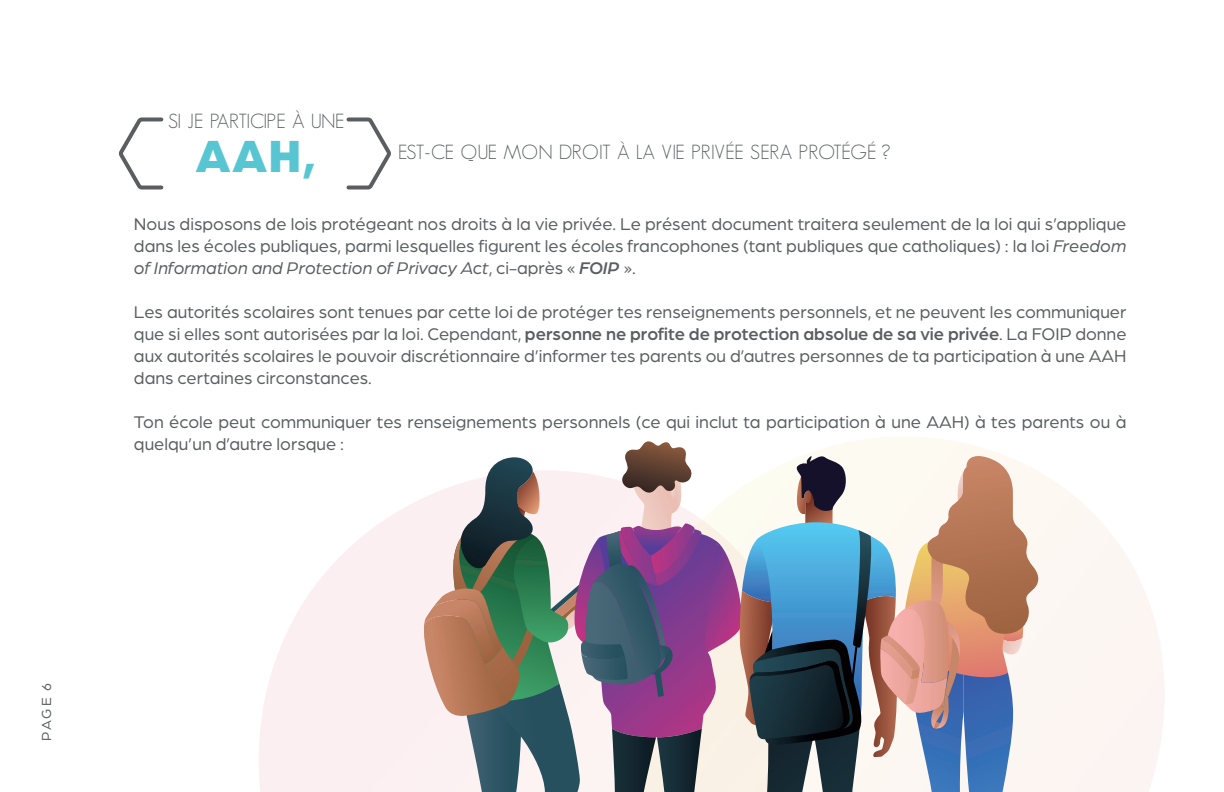
<style>
.page{position:relative;width:1224px;height:792px;background:#fff}
.page>*{position:absolute;margin:0;border:0;box-sizing:border-box;transform-origin:0 0}
.t1{font:900 48px "Arboria";color:#58c6d2}
.t2{font:300 20px "Geosans";letter-spacing:-.02em;color:#5a5e60}
.t3{font:18px/22px "Arboria";color:#5a5e60;text-align:justify}
.t4{font:14px "Arboria";color:#5a5e60}
.s1{font-style:italic}
.s2{font-weight:500;font-style:italic}
.s3{font-weight:500}
</style>
<div class="page">
<svg style="left:118px;top:117px;width:46px;height:73px"></svg>
<svg style="left:346px;top:117px;width:45px;height:73px"></svg>
<svg style="left:259px;top:498px;width:164px;height:294px"></svg>
<svg style="left:858px;top:437px;width:306px;height:355px"></svg>
<svg style="left:423px;top:441px;width:618px;height:351px"></svg>
<p class="t2" style="left:168px;top:110px;width:178px">SI JE PARTICIPE À UNE</p>
<h1 class="t1" style="left:196px;top:122px;width:123px">AAH,</h1>
<p class="t2" style="left:398px;top:141px;width:494px">EST-CE QUE MON DROIT À LA VIE PRIVÉE SERA PROTÉGÉ ?</p>
<p class="t3" style="left:134px;top:212px;width:994px">Nous disposons de lois protégeant nos droits à la vie privée. Le présent document traitera seulement de la loi qui s’applique dans les écoles publiques, parmi lesquelles figurent les écoles francophones (tant publiques que catholiques) : la loi <span class="s1">Freedom of Information and Protection of Privacy Act</span>, ci-après « <span class="s2">FOIP</span> ».</p>
<p class="t3" style="left:134px;top:300px;width:994px">Les autorités scolaires sont tenues par cette loi de protéger tes renseignements personnels, et ne peuvent les communiquer que si elles sont autorisées par la loi. Cependant, <span class="s3">personne ne profite de protection absolue de sa vie privée</span>. La FOIP donne aux autorités scolaires le pouvoir discrétionnaire d’informer tes parents ou d’autres personnes de ta participation à une AAH dans certaines circonstances.</p>
<p class="t3" style="left:134px;top:410px;width:994px">Ton école peut communiquer tes renseignements personnels (ce qui inclut ta participation à une AAH) à tes parents ou à quelqu’un d’autre lorsque :</p>
<p class="t4" style="left:38px;top:741px;width:59px;rotate:-90deg">PAGE 6</p>
</div>
